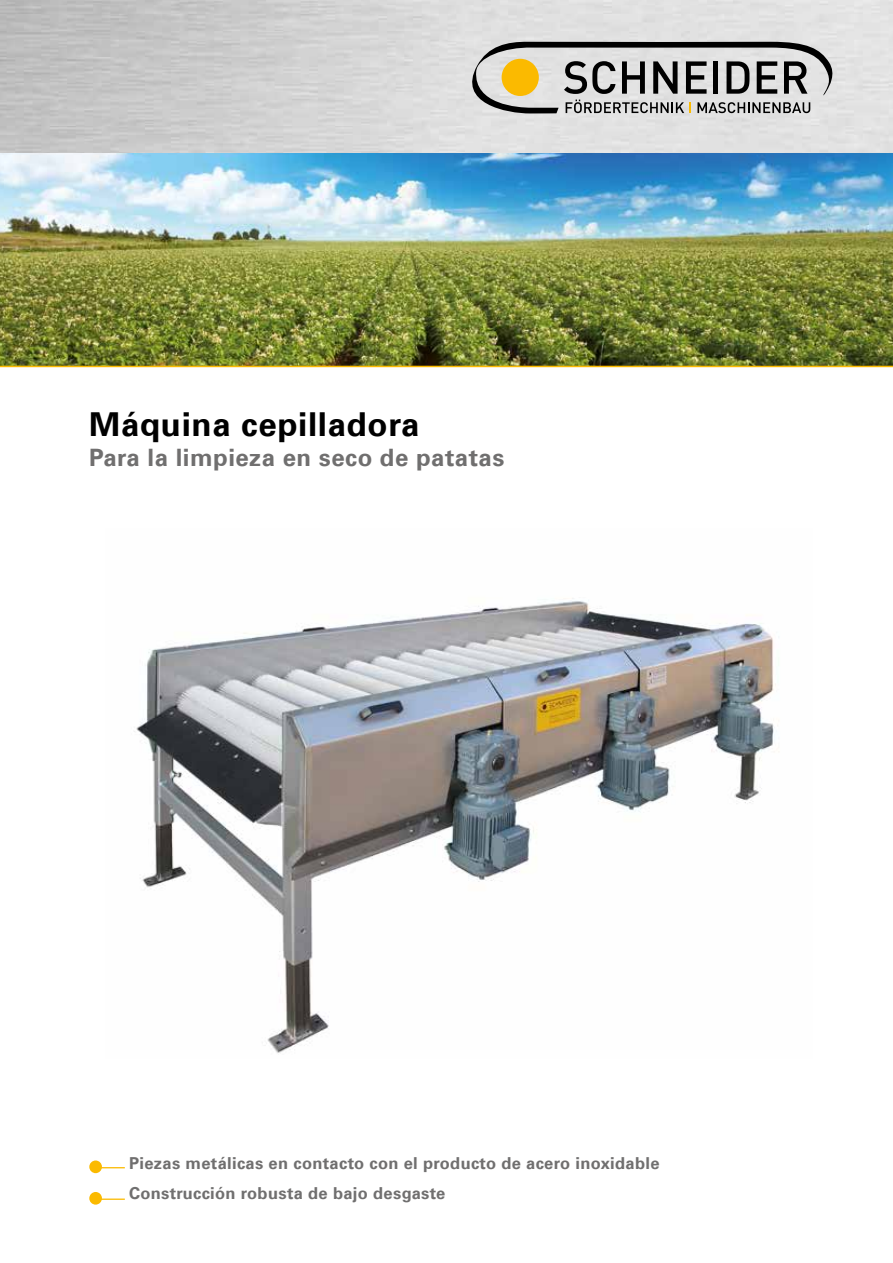
<style>
.page{position:relative;width:893px;height:1263px;background:#fff}
.page>*{position:absolute;margin:0;border:0;box-sizing:border-box;transform-origin:0 0}
.t1{font:700 33px "Univers LT";letter-spacing:.02em;color:#000}
.t2{font:700 24px "Univers LT";letter-spacing:.02em;color:#706f6f}
.t3{font:700 16.5px/30px "Univers LT";letter-spacing:.02em;color:#706f6f}
</style>
<div class="page">
<img style="left:0;top:0;width:893px;height:366px">
<hr style="left:0;top:366px;width:893px;height:1px;background:#fbba00">
<svg style="left:472px;top:42px;width:360px;height:71px;background:#a7a49c"></svg>
<div style="left:89px;top:1160px;width:13px;height:13px;background:#fbba00;border-radius:50%"></div>
<svg style="left:102px;top:1167px;width:23px;height:1px"></svg>
<div style="left:89px;top:1192px;width:13px;height:12px;background:#fbba00;border-radius:50%"></div>
<hr style="left:96px;top:1198px;width:29px;height:2px;background:#fbba00">
<img style="left:134px;top:598px;width:643px;height:455px">
<h1 class="t1" style="left:89px;top:405px;width:332px">Máquina cepilladora</h1>
<h2 class="t2" style="left:89px;top:444px;width:417px">Para la limpieza en seco de patatas</h2>
<p class="t3" style="left:129px;top:1148px;width:532px">Piezas metálicas en contacto con el producto de acero inoxidable<br>Construcción robusta de bajo desgaste</p>
</div>
